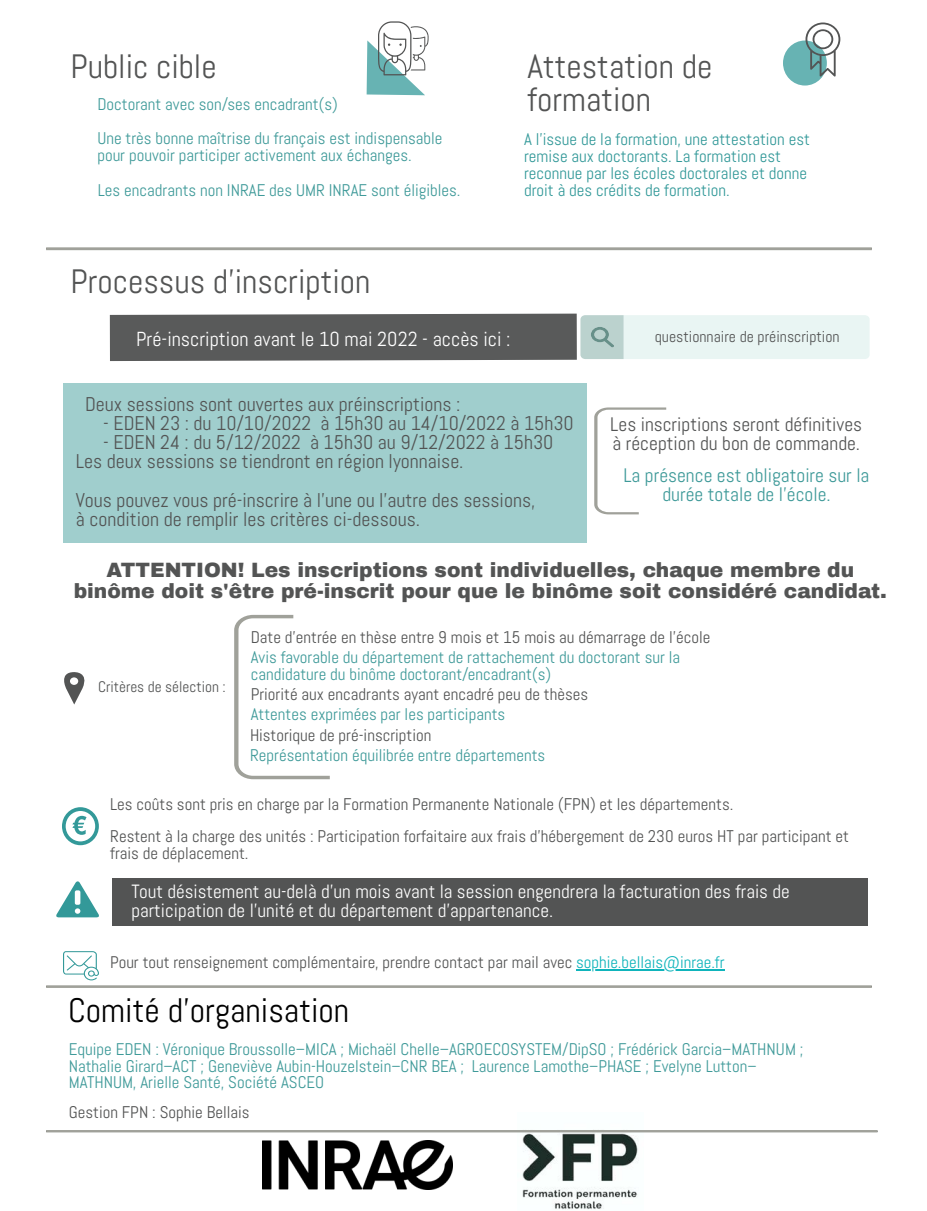
<style>
.page{position:relative;width:927px;height:1211px;background:#fff}
.page>*{position:absolute;margin:0;border:0;box-sizing:border-box;transform-origin:0 0}
.t1{font:33.9px "Abel";color:#000}
.t2{font:33.75px/33.8px "Abel";color:#535454}
.t3{font:900 20.25px/20.2px "Archivo";color:#535454;text-align:center}
.t4{font:20.25px "Abel";color:#fff}
.t5{font:19.8px/19.2px "Abel";color:#535454}
.t6{font:19.5px/19.2px "Abel";color:#535454}
.t7{font:19.5px/19.2px "Abel";color:#3f9a99;text-align:center}
.t8{font:19.2px/19.2px "Abel";color:#fff}
.t9{font:16.8px/16.8px "Abel";color:#3f9a99}
.t10{font:16.8px/31.5px "Abel";color:#535454}
.t11{font:16.8px/16.8px "Abel";color:#399}
.t12{font:15.75px "Abel";color:#535454}
.t13{font:15.3px "Abel";color:#535454}
.s1{color:#0fb4bb}
</style>
<div class="page">
<img style="left:518px;top:1132px;width:126px;height:78px">
<div style="left:783px;top:41px;width:44px;height:44px;background:#67b3b3;border-radius:50%"></div>
<hr style="left:576px;top:969px;width:149px;height:1px;background:#0fb4bb">
<svg style="left:63px;top:951px;width:36px;height:29px"></svg>
<hr style="left:46px;top:247px;width:826px;height:3px;background:#a0a19a">
<svg style="left:62px;top:807px;width:37px;height:38px"></svg>
<svg style="left:64px;top:672px;width:21px;height:32px"></svg>
<svg style="left:367px;top:21px;width:62px;height:74px"></svg>
<svg style="left:805px;top:22px;width:35px;height:55px"></svg>
<svg style="left:234px;top:615px;width:96px;height:164px"></svg>
<div style="left:112px;top:878px;width:756px;height:47px;background:#535454"></div>
<svg style="left:56px;top:881px;width:43px;height:36px"></svg>
<hr style="left:46px;top:985px;width:826px;height:2px;background:#a0a19a">
<hr style="left:46px;top:1129px;width:831px;height:3px;background:#a0a19a">
<svg style="left:594px;top:407px;width:72px;height:107px"></svg>
<img style="left:262px;top:1140px;width:190px;height:49px">
<svg style="left:110px;top:313px;width:760px;height:48px;background:#929797"></svg>
<div style="left:63px;top:383px;width:523px;height:159px;background:#a0cecd"></div>
<h2 class="t2" style="left:71px;top:49px;width:148px">Public cible</h2>
<p class="t9" style="left:97px;top:88px;width:347px;line-height:33.8px">Doctorant avec son/ses encadrant(s)<br>Une très bonne maîtrise du français est indispensable</p>
<p class="t9" style="left:97px;top:147px;width:316px">pour pouvoir participer activement aux échanges.</p>
<p class="t9" style="left:98px;top:182px;width:364px">Les encadrants non INRAE des UMR INRAE sont éligibles.</p>
<h2 class="t2" style="left:71px;top:264px;width:302px">Processus d'inscription</h2>
<h2 class="t2" style="left:527px;top:49px;width:187px">Attestation de formation</h2>
<p class="t11" style="left:524px;top:131px;width:287px">A l'issue de la formation, une attestation est remise aux doctorants. La formation est reconnue par les écoles doctorales et donne droit à des crédits de formation.</p>
<p class="t4" style="left:136px;top:326px;width:376px">Pré-inscription avant le 10 mai 2022 - accès ici :</p>
<p class="t12" style="left:655px;top:327px;width:187px">questionnaire de préinscription</p>
<p class="t5" style="left:85px;top:394px;width:377px">Deux sessions sont ouvertes aux préinscriptions :</p>
<p class="t5" style="left:103px;top:413px;width:472px">- EDEN 23 : du 10/10/2022 à 15h30 au 14/10/2022 à 15h30</p>
<p class="t5" style="left:76px;top:432px;width:479px;text-indent:27px">- EDEN 24 : du 5/12/2022 à 15h30 au 9/12/2022 à 15h30<br>Les deux sessions se tiendront en région lyonnaise.</p>
<p class="t5" style="left:76px;top:490px;width:461px">Vous pouvez vous pré-inscrire à l'une ou l'autre des sessions, à condition de remplir les critères ci-dessous.</p>
<p class="t3" style="left:74px;top:560px;width:815px">ATTENTION! Les inscriptions sont individuelles, chaque membre du binôme doit s'être pré-inscrit pour que le binôme soit considéré candidat.</p>
<p class="t6" style="left:610px;top:415px;width:253px">Les inscriptions seront définitives à réception du bon de commande.</p>
<p class="t7" style="left:623px;top:465px;width:248px">La présence est obligatoire sur la durée totale de l'école.</p>
<p class="t13" style="left:98px;top:677px;width:129px">Critères de sélection :</p>
<p class="t10" style="left:251px;top:621px;width:461px">Date d'entrée en thèse entre 9 mois et 15 mois au démarrage de l'école</p>
<p class="t9" style="left:251px;top:648px;width:431px">Avis favorable du département de rattachement du doctorant sur la candidature du binôme doctorant/encadrant(s)</p>
<p class="t10" style="left:251px;top:678px;width:339px">Priorité aux encadrants ayant encadré peu de thèses</p>
<p class="t9" style="left:251px;top:706px;width:256px">Attentes exprimées par les participants</p>
<p class="t10" style="left:250px;top:719px;width:183px">Historique de pré-inscription</p>
<p class="t9" style="left:250px;top:746px;width:297px">Représentation équilibrée entre départements</p>
<p class="t10" style="left:110px;top:788px;width:740px">Les coûts sont pris en charge par la Formation Permanente Nationale (FPN) et les départements.<br>Restent à la charge des unités : Participation forfaitaire aux frais d'hébergement de 230 euros HT par participant et</p>
<p class="t10" style="left:110px;top:837px;width:140px">frais de déplacement.</p>
<p class="t8" style="left:131px;top:882px;width:660px">Tout désistement au-delà d'un mois avant la session engendrera la facturation des frais de participation de l'unité et du département d'appartenance.</p>
<p class="t10" style="left:110px;top:946px;width:616px">Pour tout renseignement complémentaire, prendre contact par mail avec <span class="s1">sophie.bellais@inrae.fr</span></p>
<h1 class="t1" style="left:68px;top:988px;width:283px">Comité d'organisation</h1>
<p class="t9" style="left:69px;top:1040px;width:736px">Equipe EDEN : Véronique Broussolle–MICA ; Michaël Chelle–AGROECOSYSTEM/DipSO ; Frédérick Garcia–MATHNUM ;<br>Nathalie Girard–ACT ; Geneviève Aubin-Houzelstein–CNR BEA ; Laurence Lamothe–PHASE ; Evelyne Lutton–<br>MATHNUM, Arielle Santé, Société ASCEO</p>
<p class="t10" style="left:69px;top:1096px;width:182px">Gestion FPN : Sophie Bellais</p>
</div>
